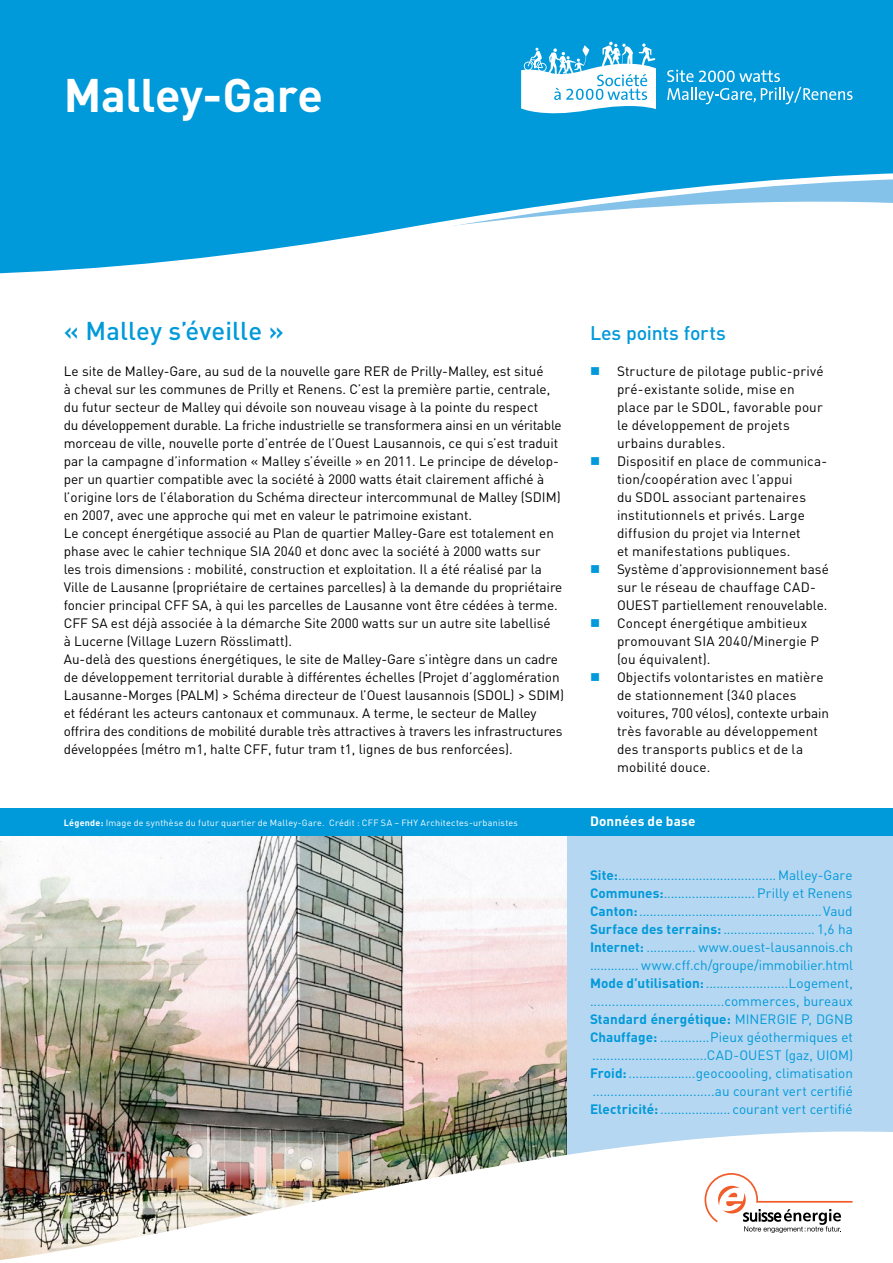
<style>
.page{position:relative;width:893px;height:1263px;background:#fff}
.page>*{position:absolute;margin:0;border:0;box-sizing:border-box;transform-origin:0 0}
.t1{font:700 46.5px "DIN Pro";letter-spacing:-.01em;color:#fff}
.t2{font:500 25.5px "DIN Pro";letter-spacing:.005em;color:#0099da}
.t3{font:500 19.5px "DIN Pro";letter-spacing:-.01em;color:#0099da}
.t4{font:13.5px/18px "DIN Pro";color:#000}
.t5{font:13.5px/18px "DIN Pro";color:#0099da;text-align:justify}
.t6{font:700 13.5px "DIN Pro";letter-spacing:.015em;color:#fff}
.t7{font:9px "DIN Pro";letter-spacing:.03em;color:#fff}
.s1{font-weight:700}
</style>
<div class="page">
<svg style="left:0;top:0;width:893px;height:274px"></svg>
<div style="left:0;top:828px;width:893px;height:435px;background:#b5d7f1"></div>
<img style="left:0;top:835px;width:567px;height:296px">
<img style="left:0;top:1131px;width:893px;height:132px">
<svg style="left:704px;top:1172px;width:150px;height:61px;background:#ebe1dd"></svg>
<svg style="left:521px;top:42px;width:135px;height:76px"></svg>
<svg style="left:667px;top:70px;width:185px;height:34px;background:#2eabe0"></svg>
<div style="left:0;top:808px;width:893px;height:27px;background:#0099da"></div>
<h1 class="t1" style="left:64px;top:64px;width:261px">Malley-Gare</h1>
<h2 class="t2" style="left:64px;top:314px;width:222px">« Malley s’éveille »</h2>
<p class="t4" style="left:64px;top:362px;width:502px">Le site de Malley-Gare, au sud de la nouvelle gare RER de Prilly-Malley, est situé<br>à cheval sur les communes de Prilly et Renens. C’est la première partie, centrale, du futur secteur de Malley qui dévoile son nouveau visage à la pointe du respect<br>du développement durable. La friche industrielle se transformera ainsi en un véritable morceau de ville, nouvelle porte d’entrée de l’Ouest Lausannois, ce qui s’est traduit par la campagne d’information « Malley s’éveille » en 2011. Le principe de dévelop&shy;per un quartier compatible avec la société à 2000 watts était clairement affiché à l’origine lors de l’élaboration du Schéma directeur intercommunal de Malley (SDIM) en 2007, avec une approche qui met en valeur le patrimoine existant.<br>Le concept énergétique associé au Plan de quartier Malley-Gare est totalement en phase avec le cahier technique SIA 2040 et donc avec la société à 2000 watts sur<br>les trois dimensions : mobilité, construction et exploitation. Il a été réalisé par la Ville de Lausanne (propriétaire de certaines parcelles) à la demande du propriétaire foncier principal CFF SA, à qui les parcelles de Lausanne vont être cédées à terme.<br>CFF SA est déjà associée à la démarche Site 2000 watts sur un autre site labellisé<br>à Lucerne (Village Luzern Rösslimatt).<br>Au-delà des questions énergétiques, le site de Malley-Gare s’intègre dans un cadre de développement territorial durable à différentes échelles (Projet d’agglomération Lausanne-Morges (PALM) &gt; Schéma directeur de l’Ouest lausannois (SDOL) &gt; SDIM) et fédérant les acteurs cantonaux et communaux. A terme, le secteur de Malley offrira des conditions de mobilité durable très attractives à travers les infrastructures développées (métro m1, halte CFF, futur tram t1, lignes de bus renforcées).</p>
<p class="t7" style="left:64px;top:817px;width:456px"><span class="s1">Légende:</span> Image de synthèse du futur quartier de Malley-Gare. Crédit : CFF SA – FHY Architectes-urbanistes</p>
<h3 class="t3" style="left:590px;top:320px;width:137px">Les points forts</h3>
<p class="t4" style="left:617px;top:362px;width:214px">Structure de pilotage public-privé pré-existante solide, mise en place par le SDOL, favorable pour le développement de projets urbains durables.<br>Dispositif en place de communica&shy;tion/coopération avec l’appui<br>du SDOL associant partenaires institutionnels et privés. Large diffusion du projet via Internet<br>et manifestations publiques.<br>Système d’approvisionnement basé sur le réseau de chauffage CAD-<br>OUEST partiellement renouvelable.<br>Concept énergétique ambitieux promouvant SIA 2040/Minergie P (ou équivalent).<br>Objectifs volontaristes en matière de stationnement (340 places voitures, 700 vélos), contexte urbain très favorable au développement des transports publics et de la mobilité douce.</p>
<p class="t6" style="left:590px;top:812px;width:107px">Données de base</p>
<p class="t5" style="left:590px;top:865px;width:265px"><span class="s1">Site:</span>............................................. Malley-Gare <span class="s1">Communes:</span>.......................... Prilly et Renens <span class="s1">Canton:</span>....................................................Vaud <span class="s1">Surface des terrains:</span> .......................... 1,6 ha <span class="s1">Internet:</span> .............. www.ouest-lausannois.ch .............. www.cff.ch/groupe/immobilier.html <span class="s1">Mode d’utilisation:</span>.......................Logement, .....................................commerces, bureaux <span class="s1">Standard énergétique:</span> MINERGIE P, DGNB <span class="s1">Chauffage:</span> ..............Pieux géothermiques et ................................CAD-OUEST (gaz, UIOM)<br><span class="s1">Froid:</span>...................geocoooling, climatisation ..................................au courant vert certifié <span class="s1">Electricité:</span>.................... courant vert certifié</p>
</div>
